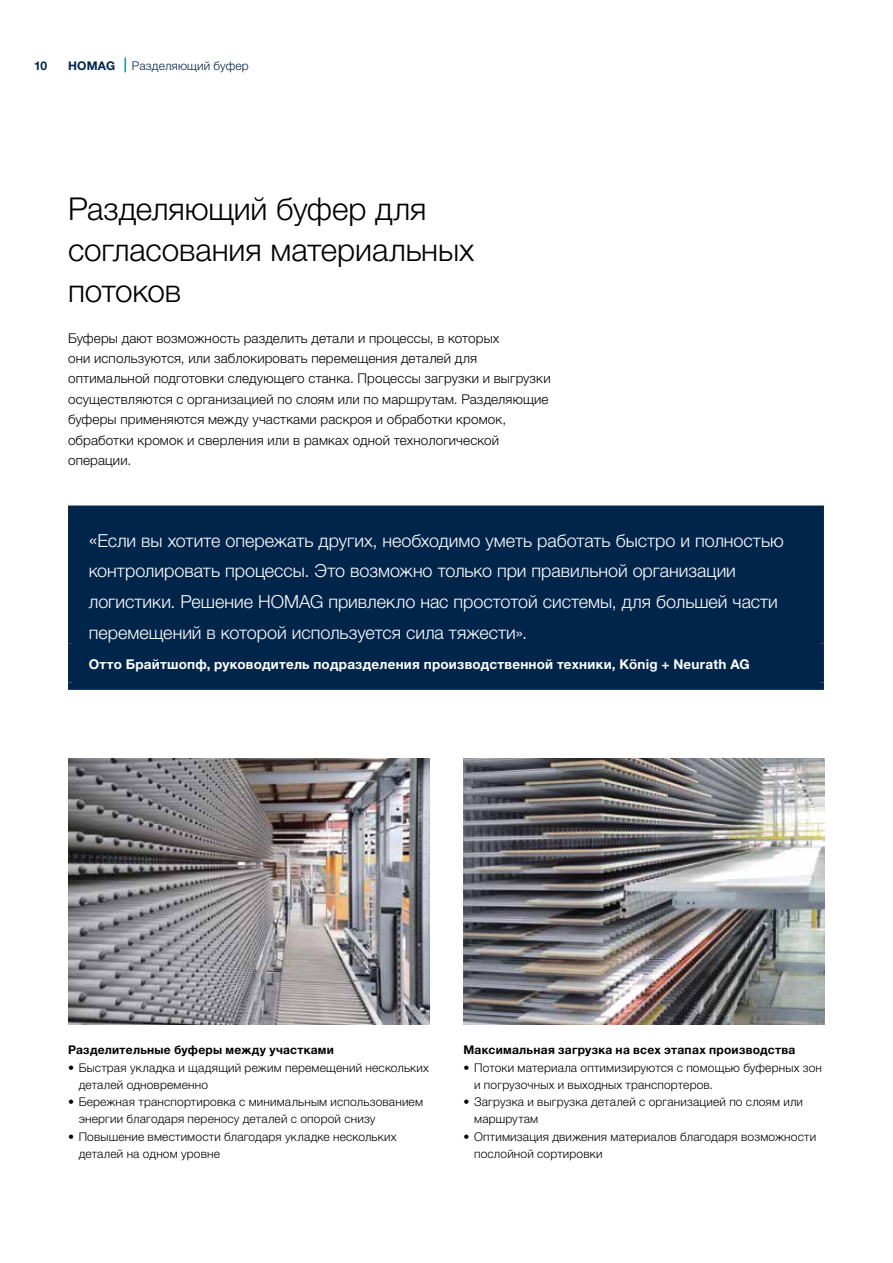
<style>
.page{position:relative;width:893px;height:1263px;background:#fff}
.page>*{position:absolute;margin:0;border:0;box-sizing:border-box;transform-origin:0 0}
.t1{font:300 31.5px/40.8px "Helvetica Neue LTW1 G";letter-spacing:-.005em;color:#000}
.t2{font:300 18px/30.8px "Helvetica Neue LTW1 G";color:#fff}
.t3{font:300 13.5px/20.4px "Helvetica Neue LTW1 G";letter-spacing:.01em;color:#000}
.t4{font:700 13.5px "Helvetica Neue LTW1 G";letter-spacing:.015em;color:#fff}
.t5{font:300 12px/17.2px "Helvetica Neue LTW1 G";letter-spacing:.015em;color:#000}
.t6{font:700 12px "Helvetica Neue LTW1 G";letter-spacing:.02em;color:#000}
.t7{font:300 12px "Helvetica Neue LTW1 G";letter-spacing:.015em;color:#00254b}
.t8{font:700 12px "Helvetica Neue LTW1 G";letter-spacing:.02em;color:#00254b}
.s1{font-size:21px}
</style>
<div class="page">
<img style="left:68px;top:759px;width:361px;height:266px">
<img style="left:463px;top:759px;width:362px;height:266px">
<svg style="left:124px;top:58px;width:2px;height:14px"></svg>
<div style="left:76px;top:513px;width:740px;height:169px;background:#00254b"></div>
<div style="left:68px;top:505px;width:756px;height:8px;background:#00254b"></div>
<div style="left:68px;top:513px;width:8px;height:130px;background:#00254b"></div>
<div style="left:816px;top:513px;width:8px;height:130px;background:#00254b"></div>
<div style="left:68px;top:643px;width:8px;height:39px;background:#00254b"></div>
<div style="left:816px;top:643px;width:8px;height:39px;background:#00254b"></div>
<div style="left:68px;top:682px;width:756px;height:8px;background:#00254b"></div>
<p class="t8" style="left:34px;top:58px;width:15px">10</p>
<p class="t8" style="left:68px;top:58px;width:49px">HOMAG</p>
<p class="t7" style="left:132px;top:58px;width:118px">Разделяющий буфер</p>
<h1 class="t1" style="left:68px;top:188px;width:408px">Разделяющий буфер для согласования материальных потоков</h1>
<p class="t3" style="left:68px;top:328px;width:484px">Буферы дают возможность разделить детали и процессы, в которых<br>они используются, или заблокировать перемещения деталей для оптимальной подготовки следующего станка. Процессы загрузки и выгрузки осуществляются с организацией по слоям или по маршрутам. Разделяющие буферы применяются между участками раскроя и обработки кромок, обработки кромок и сверления или в рамках одной технологической операции.</p>
<p class="t2" style="left:89px;top:525px;width:696px"><span class="s1">«</span>Если вы хотите опережать других, необходимо уметь работать быстро и полностью контролировать процессы. Это возможно только при правильной организации логистики. Решение HOMAG привлекло нас простотой системы, для большей части перемещений в которой используется сила тяжести».</p>
<p class="t4" style="left:89px;top:656px;width:662px">Отто Брайтшопф, руководитель подразделения производственной техники, König + Neurath AG</p>
<p class="t6" style="left:68px;top:1043px;width:267px">Разделительные буферы между участками</p>
<p class="t5" style="left:79px;top:1059px;width:352px;text-indent:-11px">• Быстрая укладка и щадящий режим перемещений нескольких деталей одновременно</p>
<p class="t5" style="left:79px;top:1093px;width:346px;text-indent:-11px">• Бережная транспортировка с минимальным использованием энергии благодаря переносу деталей с опорой снизу</p>
<p class="t5" style="left:79px;top:1128px;width:319px;text-indent:-11px">• Повышение вместимости благодаря укладке нескольких деталей на одном уровне</p>
<p class="t6" style="left:463px;top:1042px;width:333px">Максимальная загрузка на всех этапах производства</p>
<p class="t5" style="left:474px;top:1058px;width:349px;text-indent:-11px">• Потоки материала оптимизируются с помощью буферных зон и погрузочных и выходных транспортеров.</p>
<p class="t5" style="left:474px;top:1093px;width:330px;text-indent:-11px">• Загрузка и выгрузка деталей с организацией по слоям или маршрутам</p>
<p class="t5" style="left:474px;top:1127px;width:343px;text-indent:-11px">• Оптимизация движения материалов благодаря возможности послойной сортировки</p>
</div>
